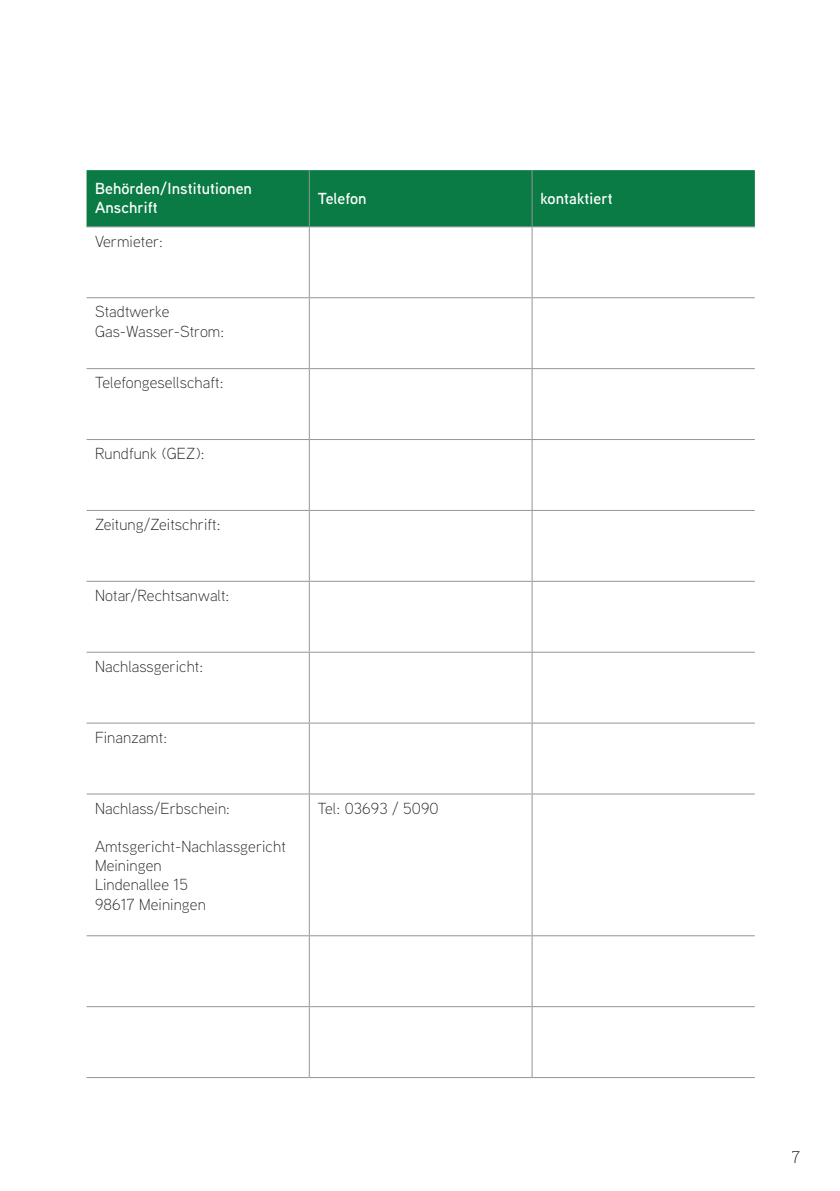
<style>
.page{position:relative;width:840px;height:1191px;background:#fff}
.page>*{position:absolute;margin:0;border:0;box-sizing:border-box;transform-origin:0 0}
.t1{font:300 17px "Aaux Next";color:#231f20}
.t2{font:300 16px/19.2px "Aaux Next";letter-spacing:.005em;color:#231f20}
.t3{font:600 16px/19.2px "Aaux Next";letter-spacing:.005em;color:#fff}
</style>
<div class="page">
<div style="left:86px;top:170px;width:668px;height:56px;background:#0a7b45"></div>
<hr style="left:308px;top:170px;width:1px;height:56px;background:#939598">
<hr style="left:531px;top:170px;width:1px;height:56px;background:#939598">
<hr style="left:86px;top:226px;width:223px;height:1px;background:#939598">
<hr style="left:309px;top:226px;width:222px;height:1px;background:#939598">
<hr style="left:308px;top:227px;width:1px;height:70px;background:#939598">
<hr style="left:531px;top:226px;width:223px;height:1px;background:#939598">
<hr style="left:531px;top:227px;width:1px;height:70px;background:#939598">
<hr style="left:86px;top:297px;width:223px;height:1px;background:#939598">
<hr style="left:309px;top:297px;width:222px;height:1px;background:#939598">
<hr style="left:308px;top:298px;width:1px;height:70px;background:#939598">
<hr style="left:531px;top:297px;width:223px;height:1px;background:#939598">
<hr style="left:531px;top:298px;width:1px;height:70px;background:#939598">
<hr style="left:86px;top:368px;width:223px;height:1px;background:#939598">
<hr style="left:309px;top:368px;width:222px;height:1px;background:#939598">
<hr style="left:308px;top:369px;width:1px;height:70px;background:#939598">
<hr style="left:531px;top:368px;width:223px;height:1px;background:#939598">
<hr style="left:531px;top:369px;width:1px;height:70px;background:#939598">
<hr style="left:86px;top:439px;width:223px;height:1px;background:#939598">
<hr style="left:309px;top:439px;width:222px;height:1px;background:#939598">
<hr style="left:308px;top:440px;width:1px;height:70px;background:#939598">
<hr style="left:531px;top:439px;width:223px;height:1px;background:#939598">
<hr style="left:531px;top:440px;width:1px;height:70px;background:#939598">
<hr style="left:86px;top:510px;width:223px;height:1px;background:#939598">
<hr style="left:309px;top:510px;width:222px;height:1px;background:#939598">
<hr style="left:308px;top:511px;width:1px;height:70px;background:#939598">
<hr style="left:531px;top:510px;width:223px;height:1px;background:#939598">
<hr style="left:531px;top:511px;width:1px;height:70px;background:#939598">
<hr style="left:86px;top:581px;width:223px;height:1px;background:#939598">
<hr style="left:309px;top:581px;width:222px;height:1px;background:#939598">
<hr style="left:308px;top:582px;width:1px;height:69px;background:#939598">
<hr style="left:531px;top:581px;width:223px;height:1px;background:#939598">
<hr style="left:531px;top:582px;width:1px;height:69px;background:#939598">
<hr style="left:86px;top:651px;width:223px;height:1px;background:#939598">
<hr style="left:309px;top:651px;width:222px;height:1px;background:#939598">
<hr style="left:308px;top:652px;width:1px;height:70px;background:#939598">
<hr style="left:531px;top:651px;width:223px;height:1px;background:#939598">
<hr style="left:531px;top:652px;width:1px;height:70px;background:#939598">
<hr style="left:86px;top:722px;width:223px;height:1px;background:#939598">
<hr style="left:309px;top:722px;width:222px;height:1px;background:#939598">
<hr style="left:308px;top:723px;width:1px;height:70px;background:#939598">
<hr style="left:531px;top:722px;width:223px;height:1px;background:#939598">
<hr style="left:531px;top:723px;width:1px;height:70px;background:#939598">
<hr style="left:86px;top:793px;width:223px;height:1px;background:#939598">
<hr style="left:309px;top:793px;width:222px;height:1px;background:#939598">
<hr style="left:308px;top:794px;width:1px;height:141px;background:#939598">
<hr style="left:531px;top:793px;width:223px;height:1px;background:#939598">
<hr style="left:531px;top:794px;width:1px;height:141px;background:#939598">
<hr style="left:86px;top:935px;width:223px;height:1px;background:#939598">
<hr style="left:309px;top:935px;width:222px;height:1px;background:#939598">
<hr style="left:308px;top:936px;width:1px;height:70px;background:#939598">
<hr style="left:531px;top:935px;width:223px;height:1px;background:#939598">
<hr style="left:531px;top:936px;width:1px;height:70px;background:#939598">
<hr style="left:86px;top:1006px;width:223px;height:1px;background:#939598">
<hr style="left:309px;top:1006px;width:222px;height:1px;background:#939598">
<hr style="left:308px;top:1007px;width:1px;height:70px;background:#939598">
<hr style="left:531px;top:1006px;width:223px;height:1px;background:#939598">
<hr style="left:531px;top:1007px;width:1px;height:70px;background:#939598">
<hr style="left:86px;top:1077px;width:223px;height:1px;background:#939598">
<hr style="left:309px;top:1077px;width:222px;height:1px;background:#939598">
<hr style="left:531px;top:1077px;width:223px;height:1px;background:#939598">
<p class="t3" style="left:95px;top:179px;width:158px">Behörden/Institutionen<br>Anschrift</p>
<p class="t3" style="left:317px;top:188px;width:50px">Telefon</p>
<p class="t3" style="left:540px;top:188px;width:74px">kontaktiert</p>
<p class="t2" style="left:95px;top:231px;width:69px">Vermieter:</p>
<p class="t2" style="left:95px;top:302px;width:130px">Stadtwerke<br>Gas-Wasser-Strom:</p>
<p class="t2" style="left:95px;top:372px;width:130px">Telefongesellschaft:</p>
<p class="t2" style="left:95px;top:443px;width:111px">Rundfunk (GEZ):</p>
<p class="t2" style="left:95px;top:514px;width:127px">Zeitung/Zeitschrift:</p>
<p class="t2" style="left:95px;top:585px;width:136px">Notar/Rechtsanwalt:</p>
<p class="t2" style="left:95px;top:656px;width:110px">Nachlassgericht:</p>
<p class="t2" style="left:95px;top:727px;width:73px">Finanzamt:</p>
<p class="t2" style="left:95px;top:798px;width:136px">Nachlass/Erbschein:</p>
<p class="t2" style="left:95px;top:836px;width:192px">Amtsgericht-Nachlassgericht<br>Meiningen<br>Lindenallee 15<br>98617 Meiningen</p>
<p class="t2" style="left:317px;top:798px;width:122px">Tel: 03693 / 5090</p>
<p class="t1" style="left:791px;top:1145px;width:10px">7</p>
</div>
